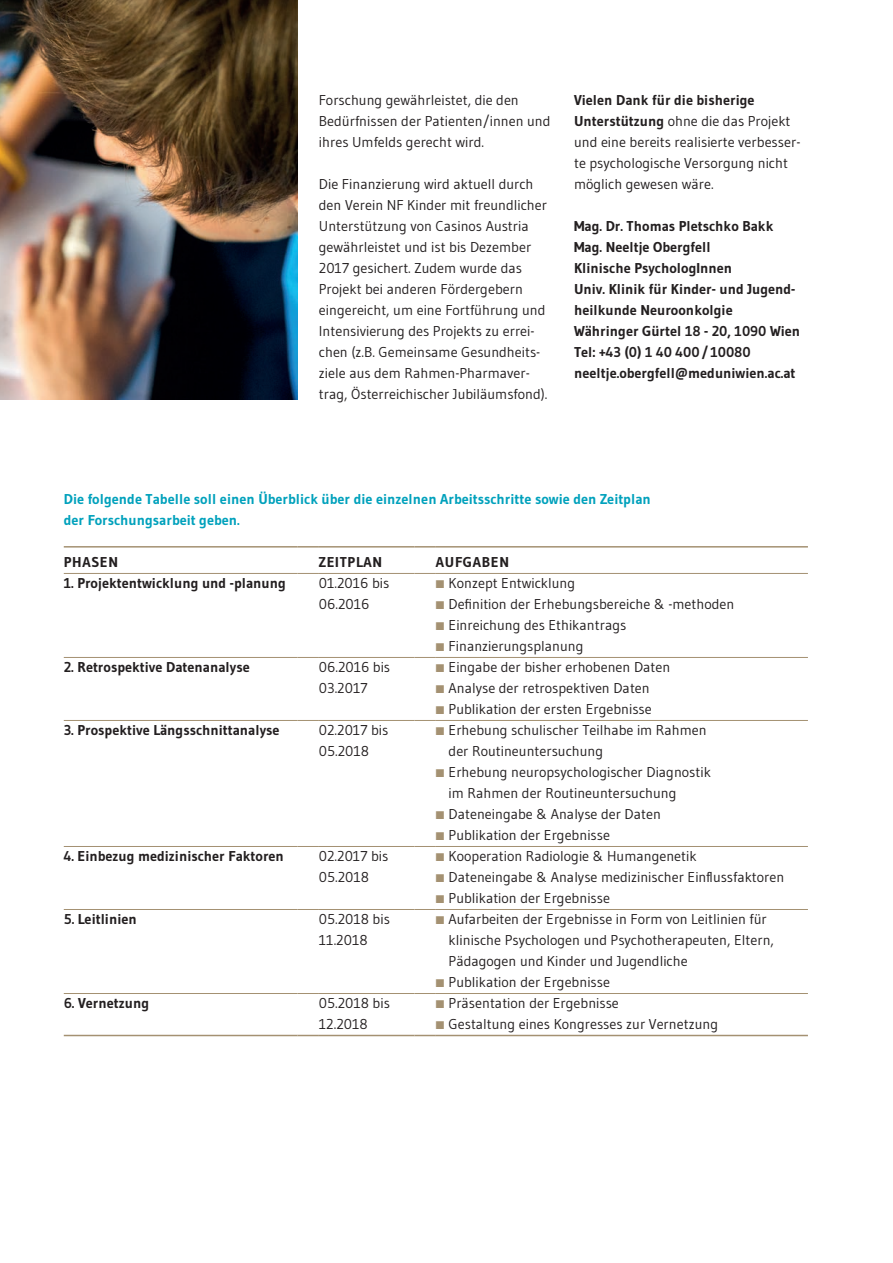
<style>
.page{position:relative;width:893px;height:1263px;background:#fff}
.page>*{position:absolute;margin:0;border:0;box-sizing:border-box;transform-origin:0 0}
.t1{font:14.25px/21px "Gudea";color:#231f20}
.t2{font:700 14.25px/21px "Gudea";color:#231f20}
.t3{font:700 14.25px/21px "Gudea";color:#00a1bc}
.t4{font:700 14.25px "Gudea";letter-spacing:.05em;color:#231f20}
.s1{font-weight:700}
.s2{color:#a49172}
</style>
<div class="page">
<hr style="left:64px;top:546px;width:234px;height:2px;background:#a49172">
<hr style="left:319px;top:546px;width:96px;height:2px;background:#a49172">
<hr style="left:436px;top:546px;width:372px;height:2px;background:#a49172">
<hr style="left:64px;top:1035px;width:234px;height:1px;background:#a49172">
<hr style="left:319px;top:1035px;width:96px;height:1px;background:#a49172">
<hr style="left:436px;top:1035px;width:372px;height:1px;background:#a49172">
<hr style="left:298px;top:546px;width:21px;height:2px;background:#a49172">
<hr style="left:415px;top:546px;width:21px;height:2px;background:#a49172">
<svg style="left:298px;top:1035px;width:21px;height:1px"></svg>
<svg style="left:415px;top:1035px;width:21px;height:1px"></svg>
<hr style="left:64px;top:657px;width:234px;height:1px;background:#a49172">
<svg style="left:298px;top:657px;width:21px;height:1px"></svg>
<hr style="left:319px;top:657px;width:96px;height:1px;background:#a49172">
<svg style="left:415px;top:657px;width:21px;height:1px"></svg>
<hr style="left:436px;top:657px;width:372px;height:1px;background:#a49172">
<hr style="left:64px;top:720px;width:234px;height:1px;background:#a49172">
<svg style="left:298px;top:720px;width:21px;height:1px"></svg>
<hr style="left:319px;top:720px;width:96px;height:1px;background:#a49172">
<svg style="left:415px;top:720px;width:21px;height:1px"></svg>
<hr style="left:436px;top:720px;width:372px;height:1px;background:#a49172">
<hr style="left:64px;top:846px;width:234px;height:1px;background:#a49172">
<svg style="left:298px;top:846px;width:21px;height:1px"></svg>
<hr style="left:319px;top:846px;width:96px;height:1px;background:#a49172">
<svg style="left:415px;top:846px;width:21px;height:1px"></svg>
<hr style="left:436px;top:846px;width:372px;height:1px;background:#a49172">
<hr style="left:64px;top:909px;width:234px;height:1px;background:#a49172">
<svg style="left:298px;top:909px;width:21px;height:1px"></svg>
<hr style="left:319px;top:909px;width:96px;height:1px;background:#a49172">
<svg style="left:415px;top:909px;width:21px;height:1px"></svg>
<hr style="left:436px;top:909px;width:372px;height:1px;background:#a49172">
<hr style="left:64px;top:573px;width:234px;height:1px;background:#a49172">
<svg style="left:298px;top:573px;width:21px;height:1px"></svg>
<hr style="left:319px;top:573px;width:96px;height:1px;background:#a49172">
<svg style="left:415px;top:573px;width:21px;height:1px"></svg>
<hr style="left:436px;top:573px;width:372px;height:1px;background:#a49172">
<hr style="left:64px;top:993px;width:234px;height:1px;background:#a49172">
<svg style="left:298px;top:993px;width:21px;height:1px"></svg>
<hr style="left:319px;top:993px;width:96px;height:1px;background:#a49172">
<svg style="left:415px;top:993px;width:21px;height:1px"></svg>
<hr style="left:436px;top:993px;width:372px;height:1px;background:#a49172">
<img style="left:0;top:0;width:298px;height:399px">
<p class="t1" style="left:319px;top:89px;width:233px">Forschung gewährleistet, die den<br>Bedürfnissen der Patienten/innen und ihres Umfelds gerecht wird.</p>
<p class="t1" style="left:319px;top:173px;width:230px">Die Finanzierung wird aktuell durch den Verein NF Kinder mit freundlicher Unterstützung von Casinos Austria gewährleistet und ist bis Dezember 2017 gesichert. Zudem wurde das Projekt bei anderen Fördergebern eingereicht, um eine Fortführung und Intensivierung des Projekts zu errei&shy;chen (z.B. Gemeinsame Gesundheits&shy;ziele aus dem Rahmen-Pharmaver&shy;trag, Österreichischer Jubiläumsfond).</p>
<p class="t1" style="left:574px;top:89px;width:228px"><span class="s1">Vielen Dank für die bisherige Unterstützung</span> ohne die das Projekt und eine bereits realisierte verbesser&shy;te psychologische Versorgung nicht möglich gewesen wäre.</p>
<p class="t2" style="left:574px;top:216px;width:228px">Mag. Dr. Thomas Pletschko Bakk<br>Mag. Neeltje Obergfell<br>Klinische PsychologInnen<br>Univ. Klinik für Kinder- und Jugend&shy;heilkunde Neuroonkolgie<br>Währinger Gürtel 18 - 20, 1090 Wien<br>Tel: +43 (0) 1 40 400/10080 neeltje.obergfell@meduniwien.ac.at</p>
<p class="t3" style="left:64px;top:489px;width:589px">Die folgende Tabelle soll einen Überblick über die einzelnen Arbeitsschritte sowie den Zeitplan der Forschungsarbeit geben.</p>
<p class="t2" style="left:64px;top:551px;width:56px">PHASEN</p>
<p class="t4" style="left:319px;top:553px;width:65px">ZEITPLAN</p>
<p class="t4" style="left:436px;top:553px;width:75px">AUFGABEN</p>
<p class="t2" style="left:64px;top:572px;width:224px">1. Projektentwicklung und -planung</p>
<p class="t1" style="left:319px;top:572px;width:72px">01.2016 bis<br>06.2016</p>
<p class="t1" style="left:436px;top:572px;width:141px"><span class="s2">■</span> Konzept Entwicklung</p>
<p class="t1" style="left:436px;top:593px;width:300px"><span class="s2">■</span> Definition der Erhebungsbereiche &amp; -methoden</p>
<p class="t1" style="left:436px;top:614px;width:192px"><span class="s2">■</span> Einreichung des Ethikantrags</p>
<p class="t1" style="left:436px;top:635px;width:149px"><span class="s2">■</span> Finanzierungsplanung</p>
<p class="t2" style="left:64px;top:656px;width:187px">2. Retrospektive Datenanalyse</p>
<p class="t1" style="left:319px;top:656px;width:73px">06.2016 bis<br>03.2017</p>
<p class="t1" style="left:436px;top:656px;width:236px"><span class="s2">■</span> Eingabe der bisher erhobenen Daten</p>
<p class="t1" style="left:436px;top:677px;width:215px"><span class="s2">■</span> Analyse der retrospektiven Daten</p>
<p class="t1" style="left:436px;top:698px;width:217px"><span class="s2">■</span> Publikation der ersten Ergebnisse</p>
<p class="t2" style="left:64px;top:719px;width:217px">3. Prospektive Längsschnittanalyse</p>
<p class="t1" style="left:319px;top:719px;width:71px">02.2017 bis<br>05.2018</p>
<p class="t1" style="left:449px;top:719px;width:260px;text-indent:-13px"><span class="s2">■</span> Erhebung schulischer Teilhabe im Rahmen der Routineuntersuchung</p>
<p class="t1" style="left:449px;top:761px;width:264px;text-indent:-13px"><span class="s2">■</span> Erhebung neuropsychologischer Diagnostik im Rahmen der Routineuntersuchung</p>
<p class="t1" style="left:436px;top:803px;width:227px"><span class="s2">■</span> Dateneingabe &amp; Analyse der Daten</p>
<p class="t1" style="left:436px;top:824px;width:176px"><span class="s2">■</span> Publikation der Ergebnisse</p>
<p class="t2" style="left:64px;top:845px;width:222px">4. Einbezug medizinischer Faktoren</p>
<p class="t1" style="left:319px;top:845px;width:71px">02.2017 bis<br>05.2018</p>
<p class="t1" style="left:436px;top:845px;width:262px"><span class="s2">■</span> Kooperation Radiologie &amp; Humangenetik</p>
<p class="t1" style="left:436px;top:866px;width:350px"><span class="s2">■</span> Dateneingabe &amp; Analyse medizinischer Einflussfaktoren</p>
<p class="t1" style="left:436px;top:887px;width:176px"><span class="s2">■</span> Publikation der Ergebnisse</p>
<p class="t2" style="left:64px;top:908px;width:75px">5. Leitlinien</p>
<p class="t1" style="left:319px;top:908px;width:72px">05.2018 bis<br>11.2018</p>
<p class="t1" style="left:449px;top:908px;width:327px;text-indent:-13px"><span class="s2">■</span> Aufarbeiten der Ergebnisse in Form von Leitlinien für klinische Psychologen und Psychotherapeuten, Eltern,<br>Pädagogen und Kinder und Jugendliche</p>
<p class="t1" style="left:436px;top:971px;width:176px"><span class="s2">■</span> Publikation der Ergebnisse</p>
<p class="t2" style="left:64px;top:992px;width:87px">6. Vernetzung</p>
<p class="t1" style="left:319px;top:992px;width:72px">05.2018 bis<br>12.2018</p>
<p class="t1" style="left:436px;top:992px;width:185px"><span class="s2">■</span> Präsentation der Ergebnisse</p>
<p class="t1" style="left:436px;top:1013px;width:284px"><span class="s2">■</span> Gestaltung eines Kongresses zur Vernetzung</p>
</div>
